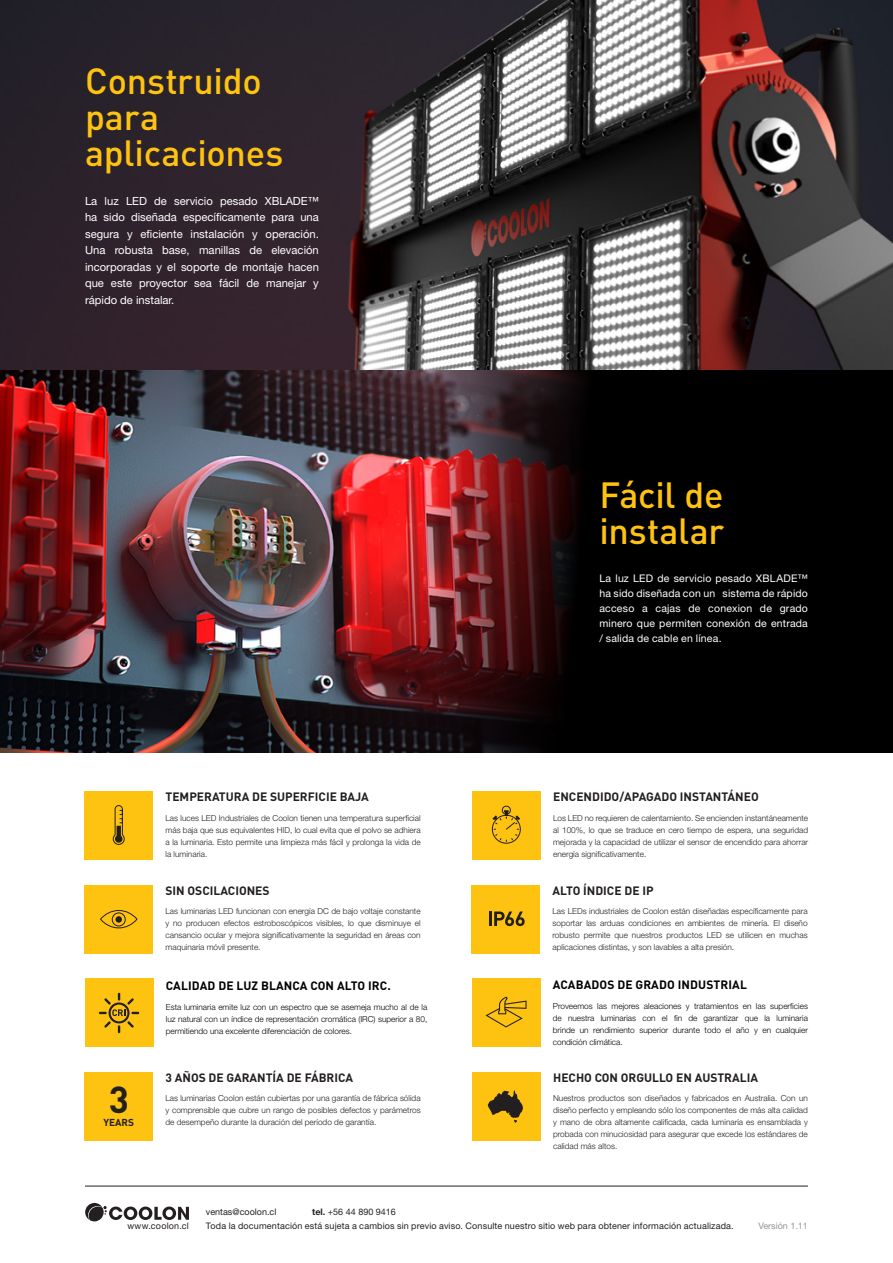
<style>
.page{position:relative;width:893px;height:1263px;background:#fff}
.page>*{position:absolute;margin:0;border:0;box-sizing:border-box;transform-origin:0 0}
.t1{font:700 37.05px "DIN Pro";color:#231f20}
.t2{font:500 36px/36px "DIN Pro";letter-spacing:-.005em;color:#fec210}
.icon_ft_-_subhead{font:700 12px "DIN Pro";color:#231f20}
.icon_ft_-_subhead-2{font:700 12px "DIN Pro";letter-spacing:.01em;color:#000}
.key_ft_-_body{font:11.25px/16.5px "Helvetica Neue LT Std";color:#fff;text-align:justify}
.t3{font:10.5px/15px "Helvetica Neue LT Std";letter-spacing:.02em;color:#fff;text-align:justify}
.t4{font:700 10.05px "DIN Pro";color:#231f20}
.t5{font:9px/14.1px "Helvetica Neue LT Std";letter-spacing:.015em;color:#231f20}
.t6{font:9px "Helvetica Neue LT Std";color:#939598}
.icon_ft_-_body{font:300 8.25px/12px "Helvetica Neue LT Std";color:#231f20;text-align:justify}
.icon_ft_-_subhead-3{font:300 8.25px/12px "Helvetica Neue LT Std";color:#000;text-align:justify}
.icon_ft_-_body-2{font:300 8.25px/12px "Helvetica Neue LT Std";color:#000;text-align:justify}
.s1{font-weight:700}
</style>
<div class="page">
<hr style="left:85px;top:1186px;width:723px;height:1px;background:#231f20">
<svg style="left:85px;top:1203px;width:104px;height:18px"></svg>
<div style="left:0;top:370px;width:893px;height:383px;background:#000"></div>
<img style="left:0;top:370px;width:583px;height:383px">
<img style="left:0;top:0;width:893px;height:370px">
<div style="left:472px;top:978px;width:68px;height:68px;background:#fec210"></div>
<svg style="left:485px;top:996px;width:42px;height:31px"></svg>
<div style="left:85px;top:979px;width:68px;height:68px;background:#fec210"></div>
<svg style="left:99px;top:992px;width:41px;height:41px"></svg>
<div style="left:85px;top:792px;width:68px;height:68px;background:#fec210"></div>
<svg style="left:113px;top:805px;width:12px;height:40px"></svg>
<div style="left:85px;top:885px;width:68px;height:68px;background:#fec210"></div>
<svg style="left:100px;top:910px;width:38px;height:19px"></svg>
<div style="left:116px;top:916px;width:6px;height:7px;background:#231f20;border-radius:50%"></div>
<div style="left:472px;top:1072px;width:68px;height:68px;background:#fec210"></div>
<div style="left:472px;top:792px;width:68px;height:68px;background:#fec210"></div>
<div style="left:492px;top:815px;width:29px;height:28px;border:1px solid #231f20;border-radius:50%"></div>
<svg style="left:492px;top:805px;width:28px;height:37px"></svg>
<svg style="left:488px;top:1090px;width:35px;height:33px"></svg>
<div style="left:85px;top:1072px;width:68px;height:68px;background:#fec210"></div>
<div style="left:472px;top:885px;width:68px;height:68px;background:#fec210"></div>
<hr style="left:489px;top:911px;width:3px;height:15px;background:#231f20">
<svg style="left:494px;top:911px;width:31px;height:15px"></svg>
<p class="t2" style="left:85px;top:61px;width:200px">Construido para aplicaciones</p>
<p class="key_ft_-_body" style="left:85px;top:192px;width:235px">La luz LED de servicio pesado XBLADE™ ha sido diseñada específicamente para una segura y eficiente instalación y operación.<br>Una robusta base, manillas de elevación incorporadas y el soporte de montaje hacen que este proyector sea fácil de manejar y rápido de instalar.</p>
<p class="icon_ft_-_subhead" style="left:166px;top:788px;width:205px">TEMPERATURA DE SUPERFICIE BAJA</p>
<p class="icon_ft_-_body" style="left:166px;top:811px;width:257px">Las luces LED Industriales de Coolon tienen una temperatura superficial más baja que sus equivalentes HID, lo cual evita que el polvo se adhiera a la luminaria. Esto permite una limpieza más fácil y prolonga la vida de la luminaria.</p>
<p class="icon_ft_-_subhead" style="left:166px;top:882px;width:106px">SIN OSCILACIONES</p>
<p class="icon_ft_-_body" style="left:166px;top:905px;width:257px">Las luminarias LED funcionan con energía DC de bajo voltaje constante y no producen efectos estroboscópicos visibles, lo que disminuye el cansancio ocular y mejora significativamente la seguridad en áreas con maquinaria móvil presente.</p>
<h1 class="t1" style="left:109px;top:1075px;width:22px">3</h1>
<p class="icon_ft_-_subhead-2" style="left:166px;top:978px;width:226px">CALIDAD DE LUZ BLANCA CON ALTO IRC.</p>
<p class="icon_ft_-_body-2" style="left:166px;top:1001px;width:263px">Esta luminaria emite luz con un espectro que se asemeja mucho al de la luz natural con un índice de representación cromática (IRC) superior a 80, permitiendo una excelente diferenciación de colores.</p>
<p class="icon_ft_-_subhead" style="left:166px;top:1069px;width:189px">3 AÑOS DE GARANTÍA DE FÁBRICA</p>
<p class="icon_ft_-_body" style="left:166px;top:1092px;width:257px">Las luminarias Coolon están cubiertas por una garantía de fábrica sólida y comprensible que cubre un rango de posibles defectos y parámetros</p>
<p class="t4" style="left:103px;top:1115px;width:32px">YEARS</p>
<p class="icon_ft_-_body" style="left:166px;top:1116px;width:212px">de desempeño durante la duración del período de garantía.</p>
<p class="t2" style="left:599px;top:476px;width:126px">Fácil de instalar</p>
<p class="t3" style="left:599px;top:570px;width:210px">La luz LED de servicio pesado XBLADE™ ha sido diseñada con un sistema de rápido acceso a cajas de conexion de grado minero que permiten conexión de entrada / salida de cable en línea.</p>
<p class="icon_ft_-_subhead" style="left:553px;top:788px;width:207px">ENCENDIDO/APAGADO INSTANTÁNEO</p>
<p class="icon_ft_-_body" style="left:553px;top:811px;width:257px">Los LED no requieren de calentamiento. Se encienden instantáneamente al 100%, lo que se traduce en cero tiempo de espera, una seguridad mejorada y la capacidad de utilizar el sensor de encendido para ahorrar energía significativamente.</p>
<p class="icon_ft_-_subhead" style="left:552px;top:882px;width:103px">ALTO ÍNDICE DE IP</p>
<p class="icon_ft_-_body" style="left:552px;top:905px;width:257px">Las LEDs industriales de Coolon están diseñadas específicamente para soportar las arduas condiciones en ambientes de minería. El diseño robusto permite que nuestros productos LED se utilicen en muchas aplicaciones distintas, y son lavables a alta presión.</p>
<p class="icon_ft_-_subhead-2" style="left:553px;top:977px;width:196px">ACABADOS DE GRADO INDUSTRIAL</p>
<p class="icon_ft_-_subhead-3" style="left:553px;top:1000px;width:257px">Proveemos las mejores aleaciones y tratamientos en las superficies de nuestra luminarias con el fin de garantizar que la luminaria brinde un rendimiento superior durante todo el año y en cualquier condición climática.</p>
<p class="icon_ft_-_subhead" style="left:553px;top:1069px;width:206px">HECHO CON ORGULLO EN AUSTRALIA</p>
<p class="icon_ft_-_body" style="left:553px;top:1092px;width:256px">Nuestros productos son diseñados y fabricados en Australia. Con un diseño perfecto y empleando sólo los componentes de más alta calidad y mano de obra altamente calificada, cada luminaria es ensamblada y probada con minuciosidad para asegurar que excede los estándares de calidad más altos.</p>
<p class="t5" style="left:206px;top:1205px;width:72px">ventas@coolon.cl</p>
<p class="t5" style="left:206px;top:1205px;width:529px;text-indent:106px"><span class="s1">tel.</span> +56 44 890 9416<br>Toda la documentación está sujeta a cambios sin previo aviso. Consulte nuestro sitio web para obtener información actualizada.</p>
<p class="t5" style="left:127px;top:1219px;width:63px">www.coolon.cl</p>
<p class="t6" style="left:758px;top:1221px;width:51px">Versión 1.11</p>
</div>
